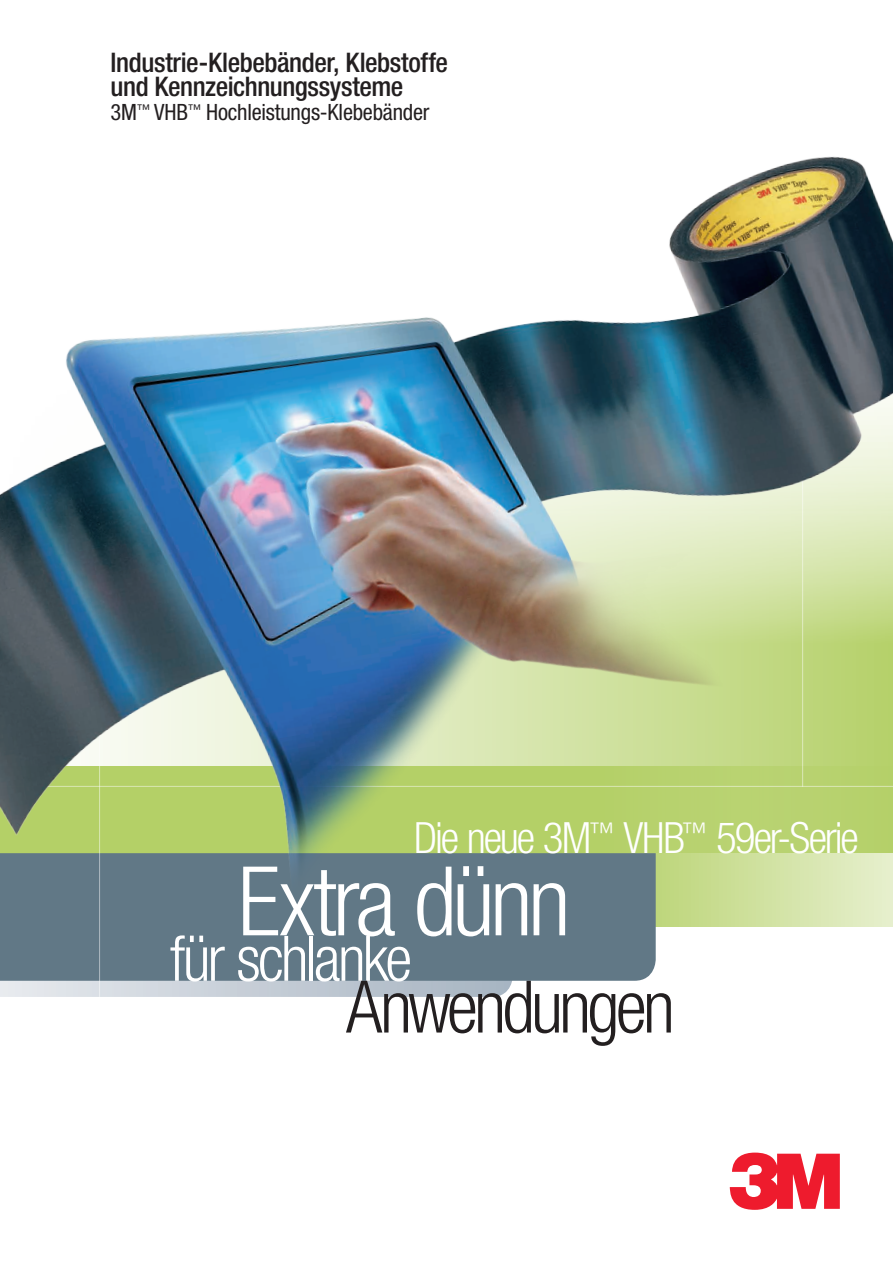
<style>
.page{position:relative;width:893px;height:1263px;background:#fff}
.page>*{position:absolute;margin:0;border:0;box-sizing:border-box;transform-origin:0 0}
.Montage_Messaging_1{font:300 condensed 96.15px "Helvetica Neue LT Pro";letter-spacing:-.04em;color:#fff}
.Montage_Messaging_2{font:300 condensed 72.45px "Helvetica Neue LT Pro";letter-spacing:-.055em;color:#231f20}
.Montage_Messaging_1-2{font:300 condensed 62.85px "Helvetica Neue LT Pro";letter-spacing:-.05em;color:#fff}
.Montage_Messaging_2-2{font:300 condensed 43.2px "Helvetica Neue LT Pro";letter-spacing:-.05em;color:#fff}
.Cover_Title{font:500 condensed 27px "Helvetica Neue LT Pro";letter-spacing:-.015em;color:#231f20}
.Cover_Title-2{font:condensed 22.5px "Helvetica Neue LT Pro";letter-spacing:-.01em;color:#231f20}
</style>
<div class="page">
<img style="left:0;top:156px;width:893px;height:841px">
<svg style="left:729px;top:1152px;width:111px;height:58px"></svg>
<p class="Cover_Title" style="left:111px;top:47px;width:339px">Industrie-Klebebänder, Klebstoffe</p>
<p class="Cover_Title" style="left:111px;top:71px;width:294px">und Kennzeichnungssysteme</p>
<p class="Cover_Title-2" style="left:111px;top:99px;width:320px">3M<sup>™</sup> VHB<sup>™</sup> Hochleistungs-Klebebänder</p>
<p class="Montage_Messaging_2-2" style="left:414px;top:813px;width:446px">Die neue 3M<sup>™</sup> VHB<sup>™</sup> 59er-Serie</p>
<p class="Montage_Messaging_1" style="left:238px;top:846px;width:334px">Extra dünn</p>
<p class="Montage_Messaging_1-2" style="left:170px;top:922px;width:244px">für schlanke</p>
<p class="Montage_Messaging_2" style="left:346px;top:965px;width:330px">Anwendungen</p>
</div>
